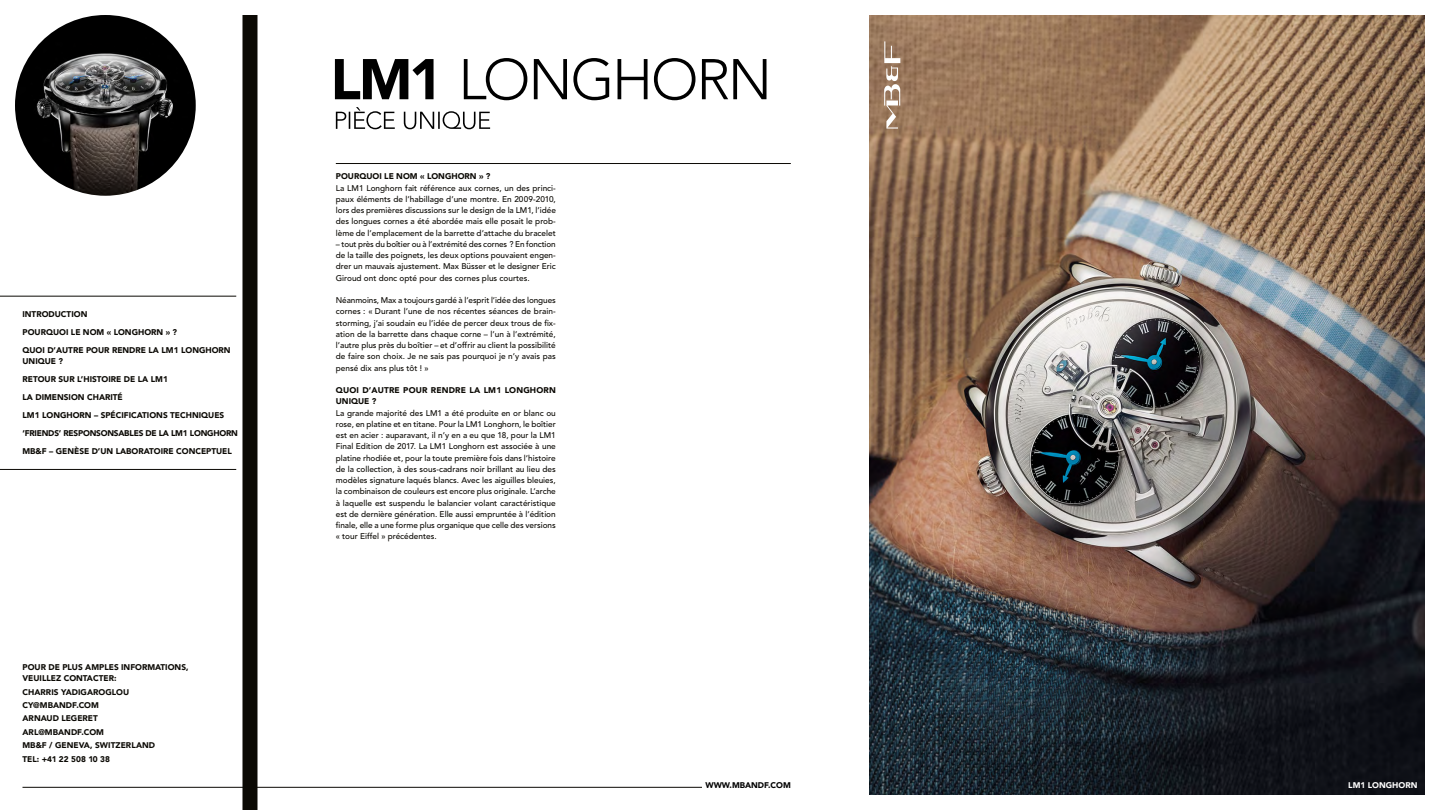
<style>
.page{position:relative;width:1440px;height:810px;background:#fff}
.page>*{position:absolute;margin:0;border:0;box-sizing:border-box;transform-origin:0 0}
.t1{font:500 8.25px/11.2px "Avenir LT Std";color:#0b0904;text-align:justify}
.t2{font:900 8.25px/18px "Avenir LT Std";color:#0b0904}
.t3{font:900 8.25px/13.5px "Avenir";color:#0b0904}
.t4{font:900 8.25px/11.2px "Avenir LT Std";letter-spacing:.02em;color:#0b0904}
.t5{font:900 8.25px "Avenir";color:#000}
.t6{font:900 8.25px "Avenir";color:#fff}
</style>
<div class="page">
<hr style="left:22px;top:787px;width:680px;height:1px;background:#0b0904">
<hr style="left:336px;top:163px;width:455px;height:1px;background:#0b0904">
<img style="left:15px;top:15px;width:181px;height:181px;border-radius:90px">
<div style="left:242px;top:15px;width:15px;height:795px;background:#0b0904"></div>
<hr style="left:0;top:296px;width:236px;height:1px;background:#0b0904">
<hr style="left:0;top:469px;width:236px;height:1px;background:#0b0904">
<svg style="left:335px;top:58px;width:431px;height:42px"></svg>
<svg style="left:336px;top:107px;width:154px;height:22px"></svg>
<img style="left:869px;top:15px;width:556px;height:780px">
<p class="t2" style="left:22px;top:305px;width:210px">INTRODUCTION<br>POURQUOI LE NOM « LONGHORN » ?<br>QUOI D’AUTRE POUR RENDRE LA LM1 LONGHORN</p>
<p class="t2" style="left:22px;top:352px;width:217px">UNIQUE ?<br>RETOUR SUR L’HISTOIRE DE LA LM1<br>LA DIMENSION CHARITÉ<br>LM1 LONGHORN – SPÉCIFICATIONS TECHNIQUES ‘FRIENDS’ RESPONSONSABLES DE LA LM1 LONGHORN<br>MB&amp;F – GENÈSE D’UN LABORATOIRE CONCEPTUEL</p>
<p class="t2" style="left:22px;top:661px;width:168px;line-height:11.2px">POUR DE PLUS AMPLES INFORMATIONS,<br>VEUILLEZ CONTACTER:</p>
<p class="t3" style="left:22px;top:685px;width:134px">CHARRIS YADIGAROGLOU<br>CY@MBANDF.COM<br>ARNAUD LEGERET<br>ARL@MBANDF.COM<br>MB&amp;F / GENEVA, SWITZERLAND<br>TEL: +41 22 508 10 38</p>
<p class="t2" style="left:336px;top:167px;width:156px">POURQUOI LE NOM « LONGHORN » ?</p>
<p class="t1" style="left:336px;top:182px;width:222px">La LM1 Longhorn fait référence aux cornes, un des princi&shy;paux éléments de l’habillage d’une montre. En 2009-2010, lors des premières discussions sur le design de la LM1, l’idée des longues cornes a été abordée mais elle posait le prob&shy;lème de l’emplacement de la barrette d’attache du bracelet</p>
<p class="t1" style="left:336px;top:238px;width:222px">– tout près du boîtier ou à l’extrémité des cornes ? En fonction de la taille des poignets, les deux options pouvaient engen&shy;drer un mauvais ajustement. Max Büsser et le designer Eric Giroud ont donc opté pour des cornes plus courtes.</p>
<p class="t1" style="left:336px;top:295px;width:222px">Néanmoins, Max a toujours gardé à l’esprit l’idée des longues cornes : « Durant l’une de nos récentes séances de brain&shy;storming, j’ai soudain eu l’idée de percer deux trous de fix&shy;ation de la barrette dans chaque corne – l’un à l’extrémité, l’autre plus près du boîtier – et d’offrir au client la possibilité de faire son choix. Je ne sais pas pourquoi je n’y avais pas pensé dix ans plus tôt ! »</p>
<p class="t4" style="left:336px;top:384px;width:222px">QUOI D’AUTRE POUR RENDRE LA LM1 LONGHORN<br>UNIQUE ?</p>
<p class="t1" style="left:336px;top:407px;width:222px">La grande majorité des LM1 a été produite en or blanc ou rose, en platine et en titane. Pour la LM1 Longhorn, le boîtier est en acier : auparavant, il n’y en a eu que 18, pour la LM1<br>Final Edition de 2017. La LM1 Longhorn est associée à une platine rhodiée et, pour la toute première fois dans l’histoire de la collection, à des sous-cadrans noir brillant au lieu des modèles signature laqués blancs. Avec les aiguilles bleuies, la combinaison de couleurs est encore plus originale. L’arche à laquelle est suspendu le balancier volant caractéristique est de dernière génération. Elle aussi empruntée à l’édition finale, elle a une forme plus organique que celle des versions « tour Eiffel » précédentes.</p>
<p class="t5" style="left:705px;top:778px;width:87px">WWW.MBANDF.COM</p>
<p class="t6" style="left:1348px;top:778px;width:71px">LM1 LONGHORN</p>
</div>
